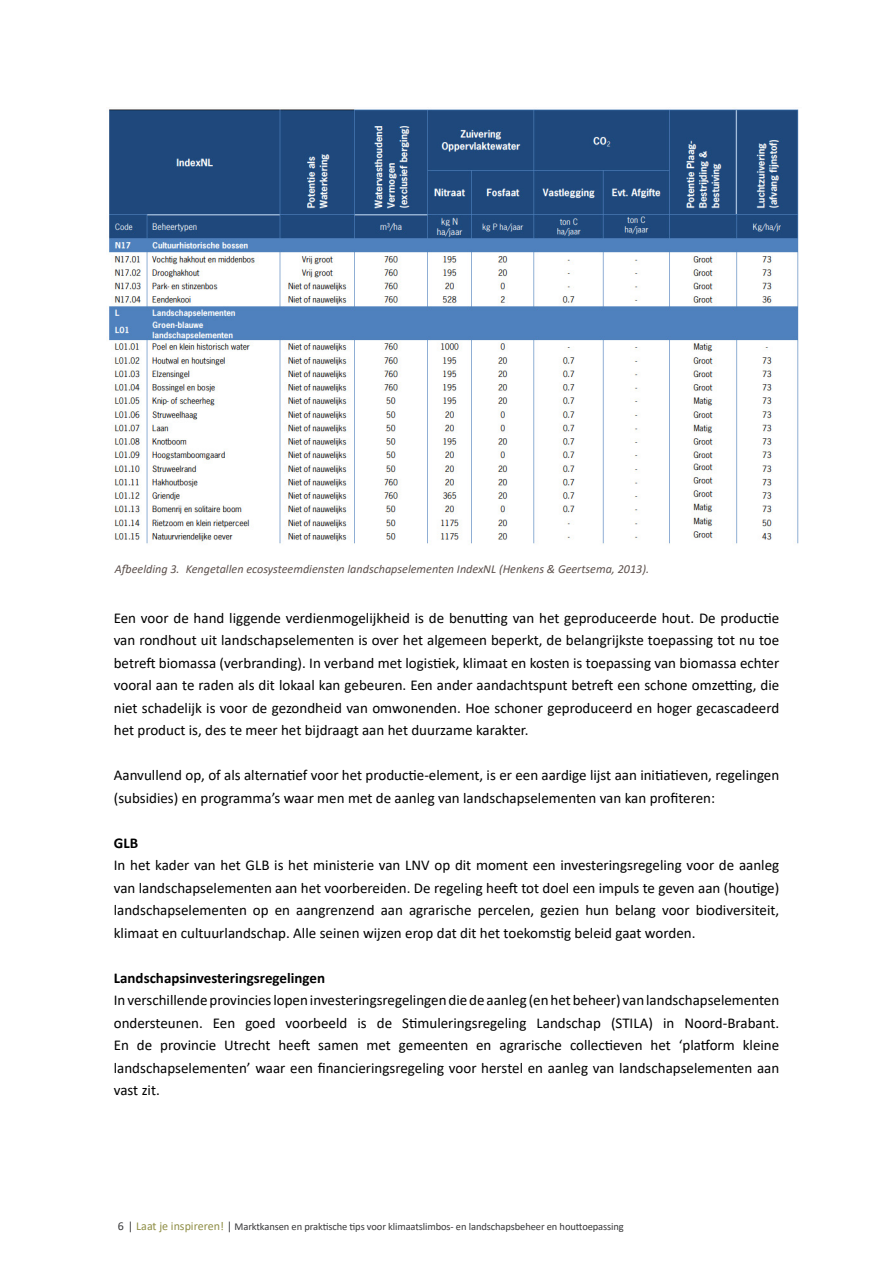
<style>
.page{position:relative;width:893px;height:1263px;background:#fff}
.page>*{position:absolute;margin:0;border:0;box-sizing:border-box;transform-origin:0 0}
.t1{font:15px/22.5px "Calibri";color:#000;text-align:justify}
.t2{font:700 15px "Calibri";color:#000}
.t3{font:italic 12.15px "Calibri";color:#5d514d}
.t4{font:10.5px "Calibri";letter-spacing:-.01em;color:#38383a}
.s1{font-size:12px}
.s2{font-size:12px;color:#908f47}
</style>
<div class="page">
<img style="left:109px;top:109px;width:690px;height:435px">
<p class="t3" style="left:115px;top:561px;width:536px">Afbeelding 3. Kengetallen ecosysteemdiensten landschapselementen IndexNL (Henkens &amp; Geertsema, 2013).</p>
<p class="t1" style="left:114px;top:606px;width:667px">Een voor de hand liggende verdienmogelijkheid is de benutting van het geproduceerde hout. De productie van rondhout uit landschapselementen is over het algemeen beperkt, de belangrijkste toepassing tot nu toe betreft biomassa (verbranding). In verband met logistiek, klimaat en kosten is toepassing van biomassa echter vooral aan te raden als dit lokaal kan gebeuren. Een ander aandachtspunt betreft een schone omzetting, die niet schadelijk is voor de gezondheid van omwonenden. Hoe schoner geproduceerd en hoger gecascadeerd het product is, des te meer het bijdraagt aan het duurzame karakter.</p>
<p class="t1" style="left:114px;top:763px;width:667px">Aanvullend op, of als alternatief voor het productie-element, is er een aardige lijst aan initiatieven, regelingen (subsidies) en programma’s waar men met de aanleg van landschapselementen van kan profiteren:</p>
<p class="t2" style="left:114px;top:832px;width:26px">GLB</p>
<p class="t1" style="left:114px;top:853px;width:667px">In het kader van het GLB is het ministerie van LNV op dit moment een investeringsregeling voor de aanleg van landschapselementen aan het voorbereiden. De regeling heeft tot doel een impuls te geven aan (houtige) landschapselementen op en aangrenzend aan agrarische percelen, gezien hun belang voor biodiversiteit, klimaat en cultuurlandschap. Alle seinen wijzen erop dat dit het toekomstig beleid gaat worden.</p>
<p class="t2" style="left:114px;top:967px;width:213px">Landschapsinvesteringsregelingen</p>
<p class="t1" style="left:114px;top:988px;width:667px">Inverschillendeprovincieslopeninvesteringsregelingendiede aanleg (enhetbeheer) vanlandschapselementen ondersteunen. Een goed voorbeeld is de Stimuleringsregeling Landschap (STILA) in Noord-Brabant.<br>En de provincie Utrecht heeft samen met gemeenten en agrarische collectieven het ‘platform kleine landschapselementen’ waar een financieringsregeling voor herstel en aanleg van landschapselementen aan vast zit.</p>
<p class="t4" style="left:118px;top:1219px;width:507px"><span class="s1">6 |</span> <span class="s2">Laat je inspireren!</span> <span class="s1">|</span> Marktkansen en praktische tips voor klimaatslimbos- en landschapsbeheer en houttoepassing</p>
</div>
